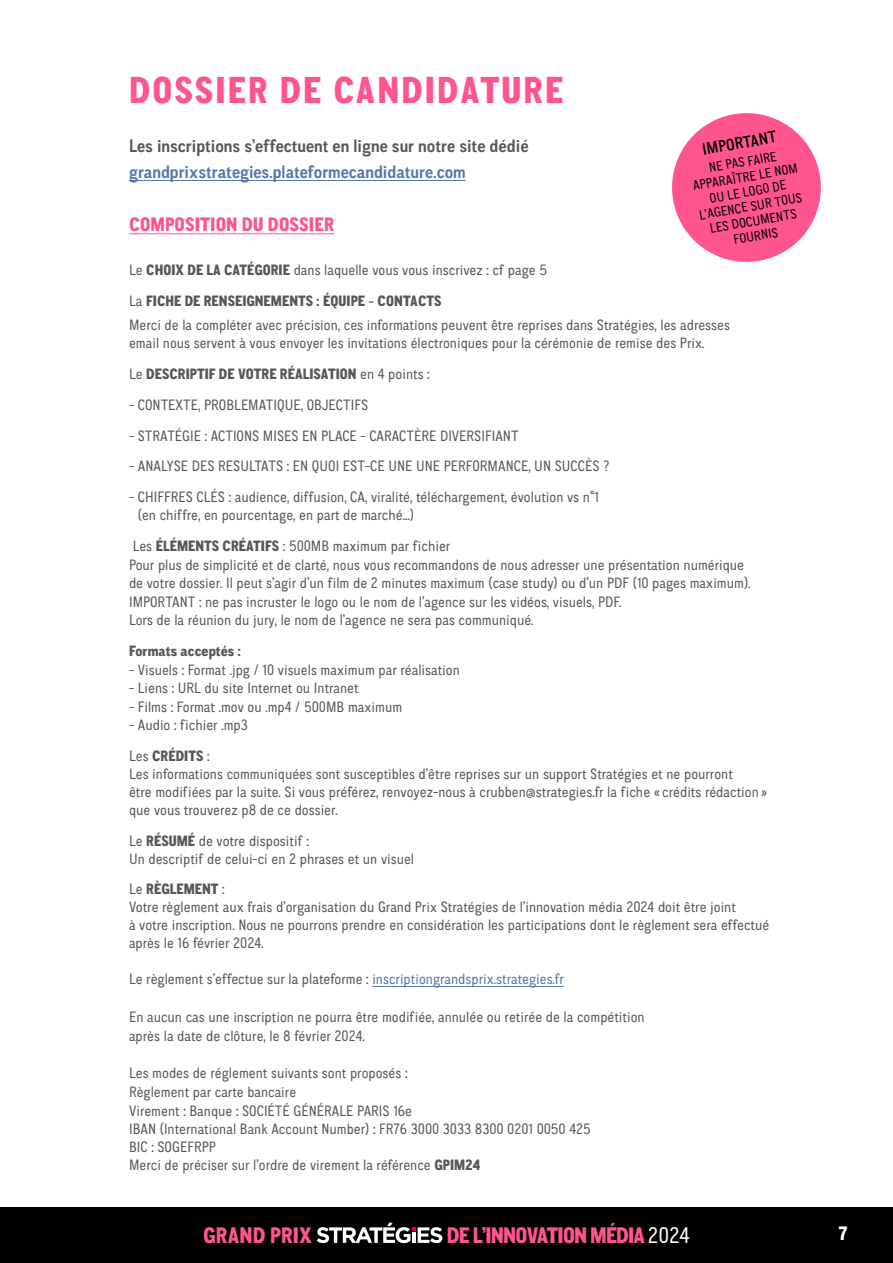
<style>
.page{position:relative;width:893px;height:1263px;background:#fff}
.page>*{position:absolute;margin:0;border:0;box-sizing:border-box;transform-origin:0 0}
.t1{font:800 37.5px "CA Normal";letter-spacing:.055em;color:#ff558d}
.t2{font:800 22.5px "CA Normal";letter-spacing:-.035em;color:#ff558d}
.t3{font:800 22.5px "CA Normal";letter-spacing:.005em;color:#ff558d}
.t4{font:800 19.5px "CA Normal";letter-spacing:.005em;color:#ff558d}
.t5{font:800 19.5px "CA Normal";color:#fff}
.t6{font:700 18px "CA Normal";color:#575756}
.t7{font:700 18px "CA Normal";color:#5576af}
.t8{font:500 16.5px "CA Normal";color:#000}
.t9{font:15px/18px "CA Normal";color:#575756}
.t10{font:800 15px/30.8px "CA Normal";color:#575756}
.t11{font:13.5px/15px "CA Normal";color:#000;text-align:center}
.s1{font-weight:400}
.s2{font-weight:800}
.s3{color:#5576af}
.s4{font-weight:400;color:#fff}
</style>
<div class="page">
<div style="left:0;top:1208px;width:893px;height:55px;background:#000"></div>
<svg style="left:317px;top:1222px;width:125px;height:21px"></svg>
<hr style="left:129px;top:180px;width:337px;height:1px;background:#5576af">
<hr style="left:129px;top:234px;width:205px;height:1px;background:#ff558d">
<hr style="left:372px;top:986px;width:192px;height:1px;background:#5576af">
<svg style="left:672px;top:113px;width:149px;height:149px"></svg>
<h1 class="t1" style="left:129px;top:63px;width:436px">DOSSIER DE CANDIDATURE</h1>
<p class="t8" style="left:701px;top:138px;width:76px;rotate:-10deg">IMPORTANT</p>
<p class="t11" style="left:689px;top:163px;width:108px;rotate:-10deg">NE PAS FAIRE<br>APPARAÎTRE LE NOM<br>OU LE LOGO DE<br>L’AGENCE SUR TOUS<br>LES DOCUMENTS<br>FOURNIS</p>
<p class="t6" style="left:129px;top:134px;width:401px">Les inscriptions s’effectuent en ligne sur notre site dédié</p>
<p class="t7" style="left:129px;top:159px;width:338px">grandprixstrategies.plateformecandidature.com</p>
<h3 class="t4" style="left:129px;top:210px;width:206px">COMPOSITION DU DOSSIER</h3>
<p class="t10" style="left:129px;top:254px;width:420px"><span class="s1">Le</span> CHOIX DE LA CATÉGORIE <span class="s1">dans laquelle vous vous inscrivez : cf page 5<br>La</span> FICHE DE RENSEIGNEMENTS : ÉQUIPE - CONTACTS</p>
<p class="t9" style="left:129px;top:316px;width:602px">Merci de la compléter avec précision, ces informations peuvent être reprises dans Stratégies, les adresses email nous servent à vous envoyer les invitations électroniques pour la cérémonie de remise des Prix.</p>
<p class="t10" style="left:129px;top:358px;width:302px"><span class="s1">Le</span> DESCRIPTIF DE VOTRE RÉALISATION <span class="s1">en 4 points :</span></p>
<p class="t9" style="left:129px;top:395px;width:241px">- CONTEXTE, PROBLEMATIQUE, OBJECTIFS</p>
<p class="t9" style="left:129px;top:426px;width:391px">- STRATÉGIE : ACTIONS MISES EN PLACE - CARACTÈRE DIVERSIFIANT</p>
<p class="t9" style="left:129px;top:457px;width:482px">- ANALYSE DES RESULTATS : EN QUOI EST-CE UNE UNE PERFORMANCE, UN SUCCÈS ?</p>
<p class="t9" style="left:138px;top:487px;width:463px;text-indent:-9px">- CHIFFRES CLÉS : audience, diffusion, CA, viralité, téléchargement, évolution vs n°1 (en chiffre, en pourcentage, en part de marché...)</p>
<p class="t9" style="left:129px;top:536px;width:623px;line-height:18.6px">Les <span class="s2">ÉLÉMENTS CRÉATIFS</span> : 500MB maximum par fichier<br>Pour plus de simplicité et de clarté, nous vous recommandons de nous adresser une présentation numérique de votre dossier. Il peut s’agir d’un film de 2 minutes maximum (case study) ou d’un PDF (10 pages maximum).<br>IMPORTANT : ne pas incruster le logo ou le nom de l’agence sur les vidéos, visuels, PDF.<br>Lors de la réunion du jury, le nom de l’agence ne sera pas communiqué.</p>
<p class="t10" style="left:129px;top:635px;width:113px">Formats acceptés :</p>
<p class="t9" style="left:129px;top:660px;width:332px">- Visuels : Format .jpg / 10 visuels maximum par réalisation</p>
<p class="t9" style="left:129px;top:679px;width:231px">- Liens : URL du site Internet ou Intranet</p>
<p class="t9" style="left:129px;top:697px;width:275px">- Films : Format .mov ou .mp4 / 500MB maximum</p>
<p class="t9" style="left:129px;top:709px;width:120px;line-height:30.8px">- Audio : fichier .mp3<br>Les <span class="s2">CRÉDITS</span> :</p>
<p class="t9" style="left:129px;top:764px;width:640px">Les informations communiquées sont susceptibles d’être reprises sur un support Stratégies et ne pourront<br>être modifiées par la suite. Si vous préférez, renvoyez-nous à crubben@strategies.fr la fiche « crédits rédaction » que vous trouverez p8 de ce dossier.</p>
<p class="t9" style="left:129px;top:831px;width:287px">Le <span class="s2">RÉSUMÉ</span> de votre dispositif :<br>Un descriptif de celui-ci en 2 phrases et un visuel</p>
<p class="t9" style="left:129px;top:880px;width:642px">Le <span class="s2">RÈGLEMENT</span> :<br>Votre règlement aux frais d’organisation du Grand Prix Stratégies de l’innovation média 2024 doit être joint<br>à votre inscription. Nous ne pourrons prendre en considération les participations dont le règlement sera effectué après le 16 février 2024.</p>
<p class="t9" style="left:129px;top:970px;width:436px">Le règlement s’effectue sur la plateforme : <span class="s3">inscriptiongrandsprix.strategies.fr</span></p>
<p class="t9" style="left:129px;top:1007px;width:517px;line-height:18.8px">En aucun cas une inscription ne pourra être modifiée, annulée ou retirée de la compétition après la date de clôture, le 8 février 2024.</p>
<p class="t9" style="left:129px;top:1063px;width:463px;line-height:18.5px">Les modes de réglement suivants sont proposés :<br>Règlement par carte bancaire<br>Virement : Banque : SOCIÉTÉ GÉNÉRALE PARIS 16e<br>IBAN (International Bank Account Number) : FR76 3000 3033 8300 0201 0050 425<br>BIC : SOGEFRPP<br>Merci de préciser sur l’ordre de virement la référence <span class="s2">GPIM24</span></p>
<h2 class="t3" style="left:203px;top:1219px;width:110px">GRAND PRIX</h2>
<h2 class="t2" style="left:447px;top:1219px;width:244px">DE L’INNOVATION MÉDIA<span class="s4">2024</span></h2>
<h3 class="t5" style="left:838px;top:1219px;width:11px">7</h3>
</div>
